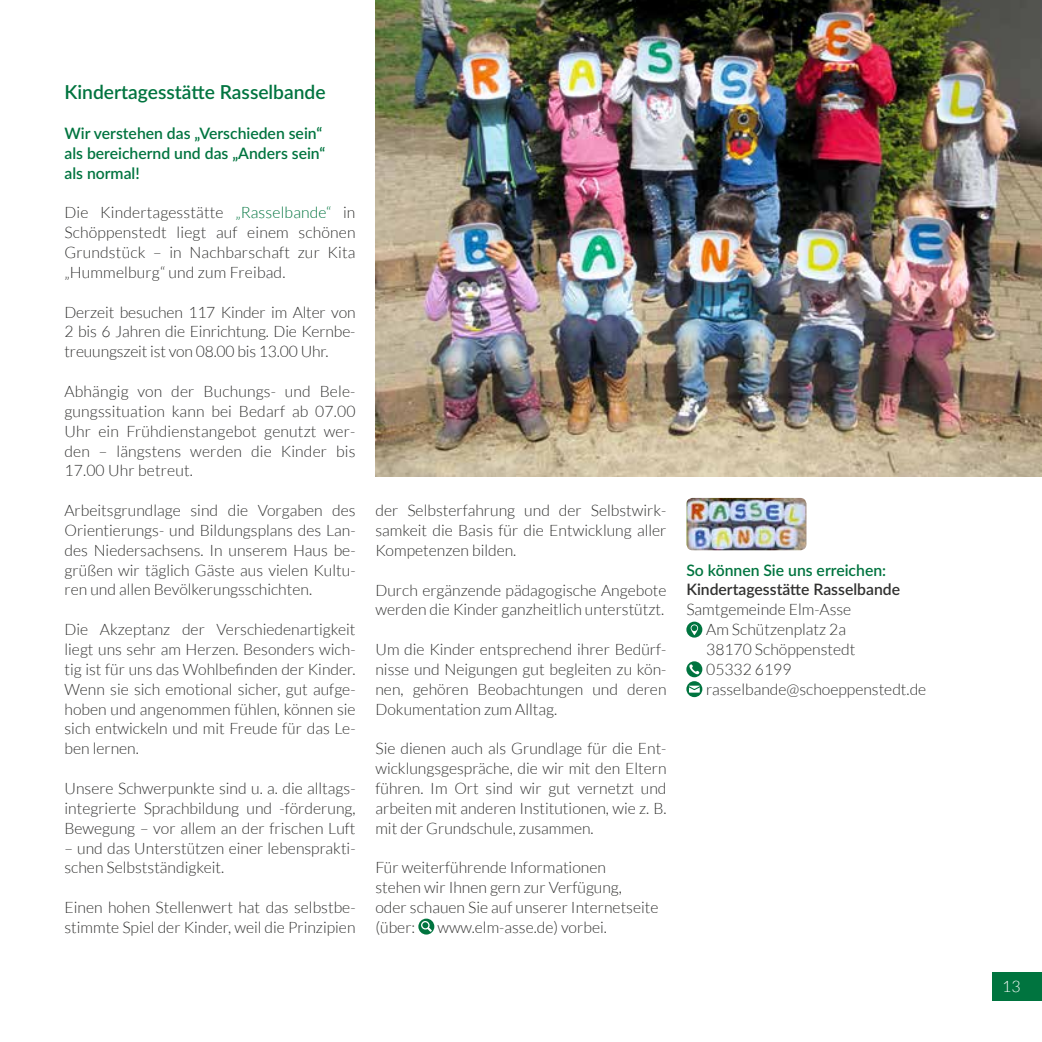
<style>
.page{position:relative;width:1042px;height:1042px;background:#fff}
.page>*{position:absolute;margin:0;border:0;box-sizing:border-box;transform-origin:0 0}
.t1{font:600 19.25px "Lato";color:#00743f}
.t2{font:300 15.75px/19.8px "Lato";color:#313130;text-align:justify}
.t3{font:600 15.75px/19.8px "Lato";color:#00743f}
.t4{font:600 15.75px "Lato";color:#313130}
.t5{font:300 15.75px "Lato";color:#fff}
.s1{color:#00743f}
</style>
<div class="page">
<div style="left:992px;top:972px;width:50px;height:29px;background:#00743f"></div>
<img style="left:375px;top:0;width:667px;height:476px">
<svg style="left:418px;top:918px;width:16px;height:16px"></svg>
<img style="left:686px;top:498px;width:120px;height:52px">
<svg style="left:686px;top:621px;width:16px;height:16px"></svg>
<svg style="left:686px;top:661px;width:16px;height:36px"></svg>
<p class="t1" style="left:64px;top:78px;width:263px">Kindertagesstätte Rasselbande</p>
<p class="t3" style="left:64px;top:123px;width:262px">Wir verstehen das „Verschieden sein“ als bereichernd und das „Anders sein“ als normal!</p>
<p class="t2" style="left:64px;top:203px;width:292px">Die Kindertagesstätte <span class="s1">„Rasselbande“</span> in Schöppenstedt liegt auf einem schönen Grundstück – in Nachbarschaft zur Kita „Hummelburg“ und zum Freibad.</p>
<p class="t2" style="left:64px;top:302px;width:292px">Derzeit besuchen 117 Kinder im Alter von 2 bis 6 Jahren die Einrichtung. Die Kernbe&shy;treuungszeit ist von 08.00 bis 13.00 Uhr.</p>
<p class="t2" style="left:64px;top:381px;width:293px">Abhängig von der Buchungs- und Bele&shy;gungssituation kann bei Bedarf ab 07.00<br>Uhr ein Frühdienstangebot genutzt wer&shy;den – längstens werden die Kinder bis 17.00 Uhr betreut.</p>
<p class="t2" style="left:64px;top:500px;width:293px">Arbeitsgrundlage sind die Vorgaben des Orientierungs- und Bildungsplans des Lan&shy;des Niedersachsens. In unserem Haus be&shy;grüßen wir täglich Gäste aus vielen Kultu&shy;ren und allen Bevölkerungsschichten.</p>
<p class="t2" style="left:64px;top:620px;width:293px">Die Akzeptanz der Verschiedenartigkeit liegt uns sehr am Herzen. Besonders wich&shy;tig ist für uns das Wohlbefinden der Kinder.<br>Wenn sie sich emotional sicher, gut aufge&shy;hoben und angenommen fühlen, können sie sich entwickeln und mit Freude für das Le&shy;ben lernen.</p>
<p class="t2" style="left:64px;top:778px;width:293px">Unsere Schwerpunkte sind u. a. die alltags&shy;integrierte Sprachbildung und -förderung, Bewegung – vor allem an der frischen Luft</p>
<p class="t2" style="left:64px;top:838px;width:293px">– und das Unterstützen einer lebensprakti&shy;schen Selbstständigkeit.</p>
<p class="t2" style="left:64px;top:897px;width:293px">Einen hohen Stellenwert hat das selbstbe&shy;stimmte Spiel der Kinder, weil die Prinzipien</p>
<p class="t2" style="left:375px;top:501px;width:293px">der Selbsterfahrung und der Selbstwirk&shy;samkeit die Basis für die Entwicklung aller Kompetenzen bilden.</p>
<p class="t2" style="left:375px;top:580px;width:293px">Durch ergänzende pädagogische Angebote werden die Kinder ganzheitlich unterstützt.</p>
<p class="t2" style="left:375px;top:639px;width:293px">Um die Kinder entsprechend ihrer Bedürf&shy;nisse und Neigungen gut begleiten zu kön&shy;nen, gehören Beobachtungen und deren Dokumentation zum Alltag.</p>
<p class="t2" style="left:375px;top:739px;width:293px">Sie dienen auch als Grundlage für die Ent&shy;wicklungsgespräche, die wir mit den Eltern führen. Im Ort sind wir gut vernetzt und arbeiten mit anderen Institutionen, wie z. B. mit der Grundschule, zusammen.</p>
<p class="t2" style="left:375px;top:858px;width:285px;text-align:left">Für weiterführende Informationen<br>stehen wir Ihnen gern zur Verfügung,<br>oder schauen Sie auf unserer Internetseite (über:</p>
<p class="t2" style="left:437px;top:917px;width:171px">www.elm-asse.de) vorbei.</p>
<p class="t3" style="left:686px;top:559px;width:201px">So können Sie uns erreichen:</p>
<p class="t4" style="left:686px;top:578px;width:215px">Kindertagesstätte Rasselbande</p>
<p class="t2" style="left:706px;top:600px;width:222px;text-align:left;text-indent:-20px">Samtgemeinde Elm-Asse<br>Am Schützenplatz 2a<br>38170 Schöppenstedt<br>05332 6199 rasselbande@schoeppenstedt.de</p>
<p class="t5" style="left:1002px;top:978px;width:20px">13</p>
</div>
